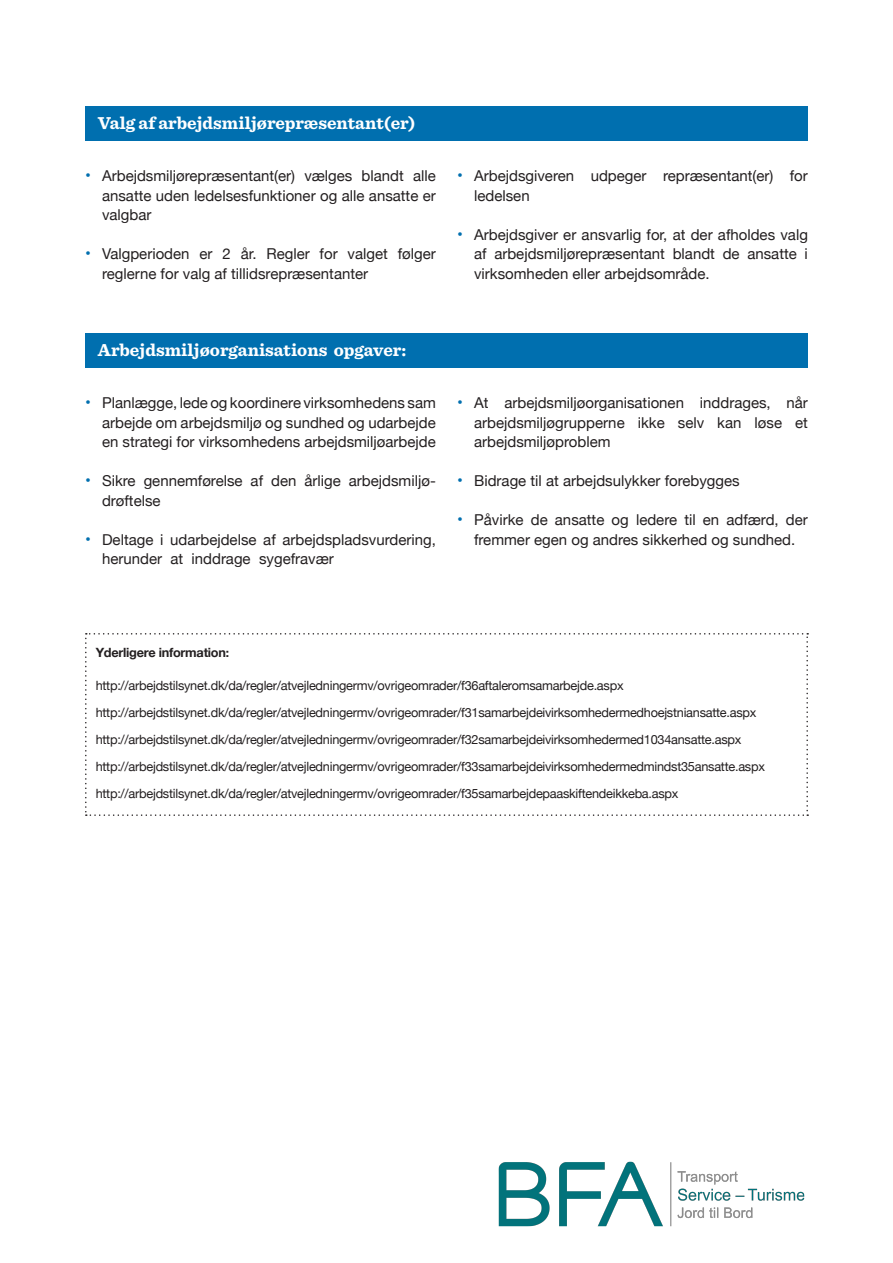
<style>
.page{position:relative;width:893px;height:1263px;background:#fff}
.page>*{position:absolute;margin:0;border:0;box-sizing:border-box;transform-origin:0 0}
.Bjælketext{font:700 18px "Sentinel";color:#fff}
.brød{font:15px/19.5px "Helvetica Neue";color:#231f20;text-align:justify}
.kassetxt{font:12.75px "Helvetica Neue";letter-spacing:-.02em;color:#231f20}
.kassetxt-2{font:700 12.75px "Helvetica Neue";letter-spacing:-.02em;color:#231f20}
.s1{font-size:16.5px;color:#006faf}
.s2{font-size:12px}
</style>
<div class="page">
<div style="left:85px;top:106px;width:723px;height:34px;background:#006faf"></div>
<div style="left:85px;top:333px;width:723px;height:34px;background:#006faf"></div>
<svg style="left:85px;top:633px;width:723px;height:183px"></svg>
<img style="left:498px;top:1161px;width:307px;height:66px">
<p class="Bjælketext" style="left:98px;top:109px;width:319px">Valg af arbejdsmiljørepræsentant(er)</p>
<p class="brød" style="left:102px;top:167px;width:335px;text-indent:-17px"><span class="s1">•</span> Arbejdsmiljørepræsentant(er) vælges blandt alle ansatte uden ledelsesfunktioner og alle ansatte er valgbar</p>
<p class="brød" style="left:102px;top:245px;width:335px;text-indent:-17px"><span class="s1">•</span> Valgperioden er 2 år. Regler for valget følger reglerne for valg af tillidsrepræsentanter</p>
<p class="brød" style="left:474px;top:167px;width:335px;text-indent:-17px"><span class="s1">•</span> Arbejdsgiveren udpeger repræsentant(er) for ledelsen</p>
<p class="brød" style="left:474px;top:225px;width:335px;text-indent:-17px"><span class="s1">•</span> Arbejdsgiver er ansvarlig for, at der afholdes valg af arbejdsmiljørepræsentant blandt de ansatte i virksomheden eller arbejdsområde.</p>
<p class="Bjælketext" style="left:98px;top:336px;width:310px">Arbejdsmiljøorganisations opgaver:</p>
<p class="brød" style="left:102px;top:394px;width:335px;text-indent:-17px"><span class="s1">•</span> Planlægge, lede og koordinere virksomhedens sam arbejde om arbejdsmiljø og sundhed og udarbejde en strategi for virksomhedens arbejdsmiljøarbejde</p>
<p class="brød" style="left:102px;top:472px;width:335px;text-indent:-17px"><span class="s1">•</span> Sikre gennemførelse af den årlige arbejdsmiljø&shy;drøftelse</p>
<p class="brød" style="left:102px;top:530px;width:335px;text-indent:-17px"><span class="s1">•</span> Deltage i udarbejdelse af arbejdspladsvurdering, herunder at inddrage sygefravær</p>
<p class="brød" style="left:474px;top:394px;width:335px;text-indent:-17px"><span class="s1">•</span> At arbejdsmiljøorganisationen inddrages, når arbejdsmiljøgrupperne ikke selv kan løse et arbejdsmiljøproblem</p>
<p class="brød" style="left:457px;top:472px;width:284px"><span class="s1">•</span> Bidrage til at arbejdsulykker forebygges</p>
<p class="brød" style="left:457px;top:511px;width:352px;text-align:center"><span class="s1">•</span> Påvirke de ansatte og ledere til en adfærd, der fremmer egen og andres sikkerhed og sundhed.</p>
<p class="kassetxt-2" style="left:96px;top:643px;width:135px">Yderligere information<span class="s2">:</span></p>
<p class="kassetxt" style="left:96px;top:677px;width:529px">http://arbejdstilsynet.dk/da/regler/atvejledningermv/ovrigeomrader/f36aftaleromsamarbejde.aspx</p>
<p class="kassetxt" style="left:96px;top:704px;width:662px">http://arbejdstilsynet.dk/da/regler/atvejledningermv/ovrigeomrader/f31samarbejdeivirksomhedermedhoejstniansatte.aspx</p>
<p class="kassetxt" style="left:96px;top:731px;width:647px">http://arbejdstilsynet.dk/da/regler/atvejledningermv/ovrigeomrader/f32samarbejdeivirksomhedermed1034ansatte.aspx</p>
<p class="kassetxt" style="left:96px;top:758px;width:671px">http://arbejdstilsynet.dk/da/regler/atvejledningermv/ovrigeomrader/f33samarbejdeivirksomhedermedmindst35ansatte.aspx</p>
<p class="kassetxt" style="left:96px;top:785px;width:584px">http://arbejdstilsynet.dk/da/regler/atvejledningermv/ovrigeomrader/f35samarbejdepaaskiftendeikkeba.aspx</p>
</div>
